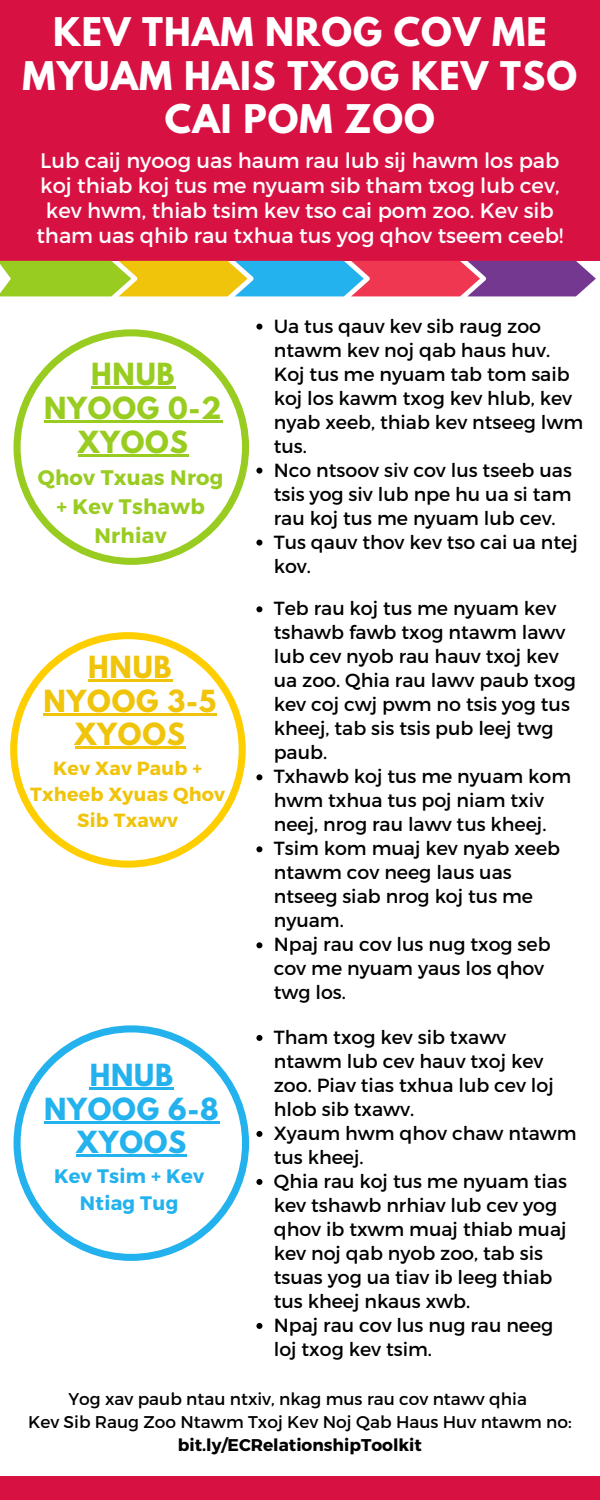
<style>
.page{position:relative;width:600px;height:1500px;background:#fff}
.page>*{position:absolute;margin:0;border:0;box-sizing:border-box;transform-origin:0 0}
.t1{font:700 35px/43.5px "League Spartan";letter-spacing:.03em;color:#fff;text-align:center}
.t2{font:700 27px/33.8px "League Spartan";letter-spacing:.03em;color:#99cc21;text-align:center}
.t3{font:700 27px/33.8px "League Spartan";letter-spacing:.03em;color:#f0c40b;text-align:center}
.t4{font:700 27px/33.8px "League Spartan";letter-spacing:.03em;color:#23b2ed;text-align:center}
.t5{font:21px/24.8px "Montserrat";color:#fff;text-align:center}
.t6{font:700 21px/29.2px "Montserrat";letter-spacing:.015em;color:#99cc21;text-align:center}
.t7{font:700 19.5px/27px "Montserrat";letter-spacing:.015em;color:#23b2ed;text-align:center}
.t8{font:19px/24px "Montserrat";color:#000}
.t9{font:700 19px/26.2px "Montserrat";letter-spacing:.015em;color:#f0c40b;text-align:center}
.t10{font:17px/23.2px "Montserrat";color:#000;text-align:center}
.s1{font-weight:700}
</style>
<div class="page">
<div style="left:0;top:0;width:600px;height:261px;background:#d81143"></div>
<svg style="left:14px;top:1025px;width:235px;height:236px"></svg>
<div style="left:0;top:1477px;width:600px;height:23px;background:#d81143"></div>
<svg style="left:14px;top:329px;width:235px;height:236px"></svg>
<hr style="left:91px;top:387px;width:84px;height:2px;background:#99cc21">
<hr style="left:44px;top:420px;width:178px;height:3px;background:#99cc21">
<hr style="left:78px;top:454px;width:111px;height:2px;background:#99cc21">
<svg style="left:256px;top:324px;width:6px;height:6px"></svg>
<svg style="left:256px;top:468px;width:6px;height:6px"></svg>
<svg style="left:256px;top:540px;width:6px;height:6px"></svg>
<svg style="left:0;top:261px;width:596px;height:35px;background:#a3936f"></svg>
<svg style="left:10px;top:632px;width:236px;height:236px"></svg>
<hr style="left:88px;top:679px;width:84px;height:3px;background:#f0c40b">
<hr style="left:44px;top:713px;width:173px;height:2px;background:#f0c40b">
<hr style="left:75px;top:747px;width:111px;height:2px;background:#f0c40b">
<svg style="left:256px;top:606px;width:6px;height:6px"></svg>
<svg style="left:256px;top:774px;width:6px;height:6px"></svg>
<svg style="left:256px;top:846px;width:6px;height:6px"></svg>
<svg style="left:256px;top:942px;width:6px;height:6px"></svg>
<hr style="left:90px;top:1087px;width:84px;height:3px;background:#23b2ed">
<hr style="left:44px;top:1121px;width:175px;height:2px;background:#23b2ed">
<hr style="left:76px;top:1155px;width:111px;height:2px;background:#23b2ed">
<svg style="left:256px;top:1035px;width:6px;height:6px"></svg>
<svg style="left:256px;top:1131px;width:6px;height:6px"></svg>
<svg style="left:256px;top:1179px;width:6px;height:6px"></svg>
<svg style="left:256px;top:1323px;width:6px;height:6px"></svg>
<p class="t1" style="left:23px;top:15px;width:556px">KEV THAM NROG COV ME<br>MYUAM HAIS TXOG KEV TSO<br>CAI POM ZOO</p>
<p class="t5" style="left:36px;top:147px;width:528px">Lub caij nyoog uas haum rau lub sij hawm los pab koj thiab koj tus me nyuam sib tham txog lub cev, kev hwm, thiab tsim kev tso cai pom zoo. Kev sib tham uas qhib rau txhua tus yog qhov tseem ceeb!</p>
<p class="t2" style="left:44px;top:361px;width:179px">HNUB<br>NYOOG 0-2<br>XYOOS</p>
<p class="t6" style="left:38px;top:462px;width:187px">Qhov Txuas Nrog + Kev Tshawb<br>Nrhiav</p>
<p class="t3" style="left:44px;top:654px;width:174px">HNUB<br>NYOOG 3-5<br>XYOOS</p>
<p class="t9" style="left:30px;top:754px;width:196px">Kev Xav Paub +<br>Txheeb Xyuas Qhov<br>Sib Txawv</p>
<p class="t8" style="left:274px;top:313px;width:311px">Ua tus qauv kev sib raug zoo ntawm kev noj qab haus huv.<br>Koj tus me nyuam tab tom saib koj los kawm txog kev hlub, kev nyab xeeb, thiab kev ntseeg lwm tus.</p>
<p class="t8" style="left:274px;top:457px;width:300px;text-align:justify">Nco ntsoov siv cov lus tseeb uas tsis yog siv lub npe hu ua si tam rau koj tus me nyuam lub cev.</p>
<p class="t8" style="left:274px;top:529px;width:306px">Tus qauv thov kev tso cai ua ntej kov.</p>
<p class="t8" style="left:274px;top:596px;width:304px">Teb rau koj tus me nyuam kev tshawb fawb txog ntawm lawv lub cev nyob rau hauv txoj kev ua zoo. Qhia rau lawv paub txog kev coj cwj pwm no tsis yog tus kheej, tab sis tsis pub leej twg paub.</p>
<p class="t8" style="left:274px;top:764px;width:299px">Txhawb koj tus me nyuam kom hwm txhua tus poj niam txiv neej, nrog rau lawv tus kheej.</p>
<p class="t8" style="left:274px;top:836px;width:288px">Tsim kom muaj kev nyab xeeb ntawm cov neeg laus uas ntseeg siab nrog koj tus me nyuam.</p>
<p class="t8" style="left:274px;top:932px;width:278px">Npaj rau cov lus nug txog seb cov me nyuam yaus los qhov twg los.</p>
<p class="t8" style="left:274px;top:1024px;width:282px">Tham txog kev sib txawv ntawm lub cev hauv txoj kev zoo. Piav tias txhua lub cev loj hlob sib txawv.</p>
<p class="t8" style="left:274px;top:1120px;width:304px">Xyaum hwm qhov chaw ntawm tus kheej.</p>
<p class="t8" style="left:274px;top:1168px;width:295px">Qhia rau koj tus me nyuam tias kev tshawb nrhiav lub cev yog qhov ib txwm muaj thiab muaj kev noj qab nyob zoo, tab sis tsuas yog ua tiav ib leeg thiab tus kheej nkaus xwb.</p>
<p class="t8" style="left:274px;top:1312px;width:281px">Npaj rau cov lus nug rau neeg loj txog kev tsim.</p>
<p class="t10" style="left:68px;top:1386px;width:460px">Yog xav paub ntau ntxiv, nkag mus rau cov ntawv qhia</p>
<p class="t10" style="left:28px;top:1410px;width:545px">Kev Sib Raug Zoo Ntawm Txoj Kev Noj Qab Haus Huv ntawm no: <span class="s1">bit.ly/ECRelationshipToolkit</span></p>
<p class="t4" style="left:44px;top:1061px;width:176px">HNUB<br>NYOOG 6-8<br>XYOOS</p>
<p class="t7" style="left:54px;top:1162px;width:152px">Kev Tsim + Kev<br>Ntiag Tug</p>
</div>
